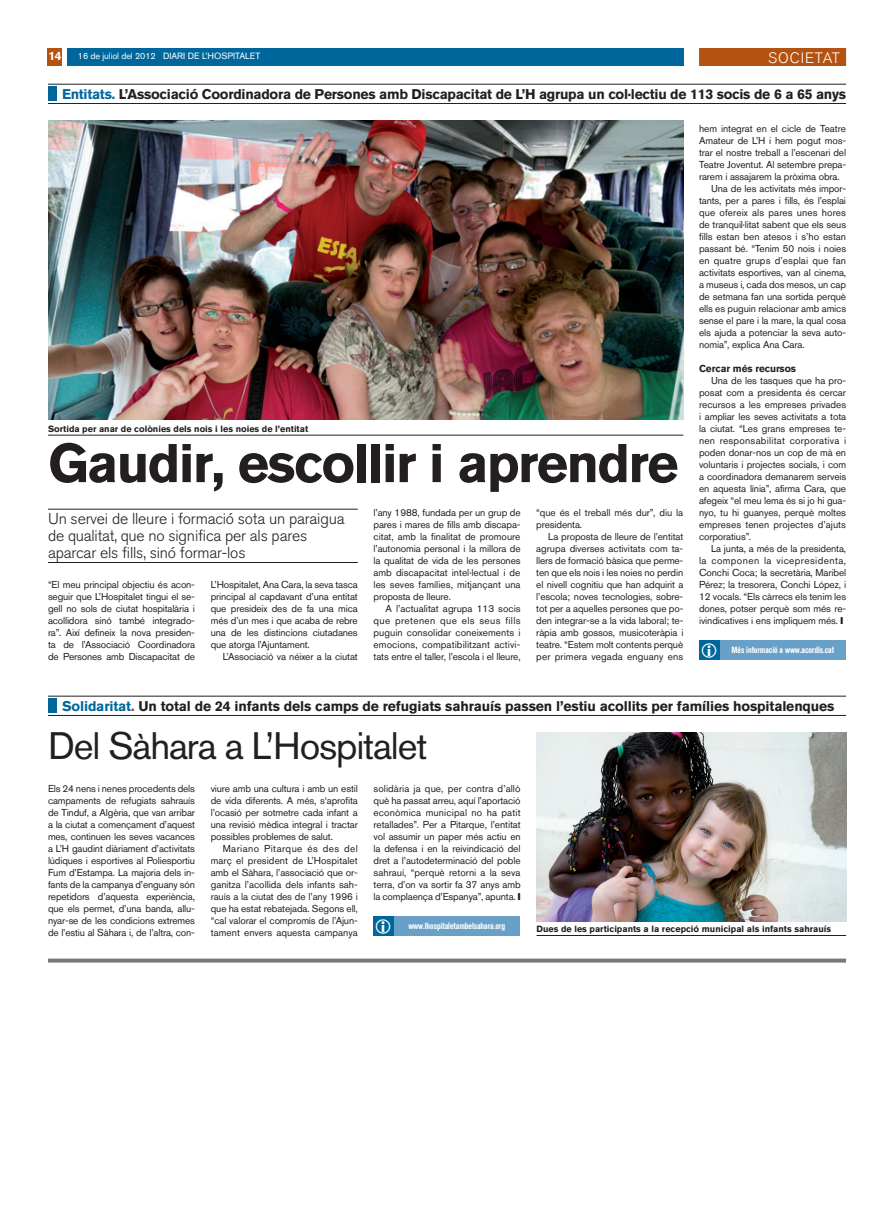
<style>
.page{position:relative;width:893px;height:1220px;background:#fff}
.page>*{position:absolute;margin:0;border:0;box-sizing:border-box;transform-origin:0 0}
._0__titol_48_BOLD{font:700 54px "Akzidenz Grotesk BQ";letter-spacing:-.03em;color:#231f20}
._0__títol_38_REG{font:38px "Akzidenz Grotesk BQ";letter-spacing:-.03em;color:#231f20}
._0__Entradeta{font:300 15.8px/17px "Akzidenz Grotesk BQ";letter-spacing:-.01em;color:#231f20}
._0__secció_parell{font:300 15px "Akzidenz Grotesk BQ";letter-spacing:.06em;color:#fff}
._0__avantitol{font:700 14px "Akzidenz Grotesk BQ";letter-spacing:-.01em;color:#231f20}
.t1{font:700 12px "Akzidenz Grotesk BQ";color:#fff}
._0__text{font:10px/12px "Akzidenz Grotesk BQ";letter-spacing:-.01em;color:#231f20;text-align:justify}
._0__text_1a{font:10px/12px "Akzidenz Grotesk BQ";letter-spacing:-.015em;color:#231f20;text-align:justify}
._0__titulet{font:700 10px "Akzidenz Grotesk BQ";letter-spacing:-.01em;color:#231f20}
._0__peu_de_foto{font:700 9px "Akzidenz Grotesk BQ";color:#231f20}
.a_credit{font:700 condensed 9px "Akzidenz Grotesk BQ";letter-spacing:-.01em;color:#fff}
.t2{font:9px "Akzidenz Grotesk BQ";color:#fff}
.s1{font-style:inherit}
.s2{color:#00679d}
.s3{color:#a52b4c}
</style>
<div class="page">
<div style="left:699px;top:48px;width:147px;height:18px;background:#b45212"></div>
<img style="left:536px;top:732px;width:310px;height:190px">
<div style="left:67px;top:48px;width:616px;height:18px;background:#00679d"></div>
<div style="left:48px;top:48px;width:14px;height:18px;background:#b45212"></div>
<hr style="left:48px;top:509px;width:310px;height:1px;background:#231f20">
<hr style="left:48px;top:562px;width:310px;height:1px;background:#231f20">
<hr style="left:48px;top:84px;width:798px;height:1px;background:#231f20">
<hr style="left:48px;top:103px;width:798px;height:1px;background:#231f20">
<div style="left:48px;top:86px;width:8px;height:15px;background:#00679d"></div>
<hr style="left:48px;top:435px;width:635px;height:1px;background:#231f20">
<hr style="left:48px;top:696px;width:798px;height:1px;background:#231f20">
<hr style="left:48px;top:715px;width:798px;height:1px;background:#231f20">
<div style="left:48px;top:698px;width:8px;height:15px;background:#00679d"></div>
<hr style="left:536px;top:935px;width:310px;height:1px;background:#231f20">
<img style="left:48px;top:120px;width:635px;height:300px">
<svg style="left:48px;top:959px;width:798px;height:4px;background:#878586"></svg>
<div style="left:393px;top:916px;width:127px;height:20px;background:#68a0c7"></div>
<div style="left:373px;top:916px;width:20px;height:20px;background:#00679d"></div>
<div style="left:719px;top:640px;width:127px;height:20px;background:#68a0c7"></div>
<div style="left:699px;top:640px;width:20px;height:20px;background:#00679d"></div>
<p class="t1" style="left:48px;top:49px;width:15px">14</p>
<p class="t2" style="left:78px;top:51px;width:184px"><span class="s1">16 de juliol del 2012</span> DIARI DE L’HOSPITALET</p>
<p class="_0__secció_parell" style="left:768px;top:49px;width:73px">SOCIETAT</p>
<p class="_0__avantitol" style="left:62px;top:86px;width:786px"><span class="s2">Entitats.</span> L’Associació Coordinadora de Persones amb Discapacitat de L’H agrupa un col·lectiu de 113 socis de 6 a 65 anys</p>
<p class="_0__peu_de_foto" style="left:48px;top:424px;width:262px">Sortida per anar de colònies dels nois i les noies de l’entitat</p>
<p class="_0__titol_48_BOLD" style="left:48px;top:432px;width:632px">Gaudir, escollir i aprendre</p>
<p class="_0__Entradeta" style="left:48px;top:511px;width:298px">Un servei de lleure i formació sota un paraigua de qualitat, que no significa per als pares aparcar els fills, sinó formar-los</p>
<p class="_0__text_1a" style="left:48px;top:578px;width:149px">“El meu principal objectiu és acon&shy;seguir que L’Hospitalet tingui el se&shy;gell no sols de ciutat hospitalària i acollidora sinó també integrado&shy;ra”. Així defineix la nova presiden&shy;ta de l’Associació Coordinadora de Persones amb Discapacitat de</p>
<p class="_0__text_1a" style="left:211px;top:578px;width:149px">L’Hospitalet, Ana Cara, la seva tasca principal al capdavant d’una entitat que presideix des de fa una mica més d’un mes i que acaba de rebre una de les distincions ciutadanes que atorga l’Ajuntament.</p>
<p class="_0__text" style="left:223px;top:650px;width:137px">L’Associació va néixer a la ciutat</p>
<p class="_0__text" style="left:374px;top:506px;width:149px">l’any 1988, fundada per un grup de pares i mares de fills amb discapa&shy;citat, amb la finalitat de promoure l’autonomia personal i la millora de la qualitat de vida de les persones amb discapacitat intel·lectual i de les seves famílies, mitjançant una proposta de lleure.</p>
<p class="_0__text" style="left:374px;top:602px;width:149px;text-indent:12px">A l’actualitat agrupa 113 socis que pretenen que els seus fills puguin consolidar coneixements i emocions, compatibilitzant activi&shy;tats entre el taller, l’escola i el lleure,</p>
<p class="_0__text" style="left:536px;top:506px;width:148px">“que és el treball més dur”, diu la presidenta.</p>
<p class="_0__text" style="left:536px;top:530px;width:149px;text-align:left;text-indent:12px">La proposta de lleure de l’entitat agrupa diverses activitats com ta&shy;llers de formació bàsica que perme&shy;ten que els nois i les noies no perdin el nivell cognitiu que han adquirit a l’escola; noves tecnologies, sobre&shy;tot per a aquelles persones que po-- den integrar-se a la vida laboral; te-- ràpia amb gossos, musicoteràpia i teatre. “Estem molt contents perquè per primera vegada enguany ens</p>
<p class="_0__text" style="left:699px;top:122px;width:149px">hem integrat en el cicle de Teatre Amateur de L’H i hem pogut mos&shy;trar el nostre treball a l’escenari del Teatre Joventut. Al setembre prepa&shy;rarem i assajarem la pròxima obra.</p>
<p class="_0__text" style="left:699px;top:182px;width:149px;text-indent:12px">Una de les activitats més impor&shy;tants, per a pares i fills, és l’esplai que ofereix als pares unes hores de tranquil·litat sabent que els seus fills estan ben atesos i s’ho estan passant bé. “Tenim 50 nois i noies en quatre grups d’esplai que fan activitats esportives, van al cinema, a museus i, cada dos mesos, un cap de setmana fan una sortida perquè ells es puguin relacionar amb amics sense el pare i la mare, la qual cosa els ajuda a potenciar la seva auto&shy;nomia”, explica Ana Cara.</p>
<p class="_0__titulet" style="left:699px;top:363px;width:99px">Cercar més recursos</p>
<p class="_0__text" style="left:699px;top:374px;width:149px;text-align:left;text-indent:12px">Una de les tasques que ha pro&shy;posat com a presidenta és cercar recursos a les empreses privades i ampliar les seves activitats a tota la ciutat. “Les grans empreses te-- nen responsabilitat corporativa i poden donar-nos un cop de mà en voluntaris i projectes socials, i com a coordinadora demanarem serveis en aquesta línia”, afirma Cara, que afegeix “el meu lema és si jo hi gua&shy;nyo, tu hi guanyes, perquè moltes empreses tenen projectes d’ajuts corporatius”.</p>
<p class="_0__text" style="left:699px;top:542px;width:149px;text-indent:12px">La junta, a més de la presidenta, la componen la vicepresidenta, Conchi Coca; la secretària, Maribel Pérez; la tresorera, Conchi López, i 12 vocals. “Els càrrecs els tenim les dones, potser perquè som més re&shy;ivindicatives i ens impliquem més.</p>
<p class="a_credit" style="left:731px;top:644px;width:104px">Més informació a www.acordis.cat</p>
<p class="_0__avantitol" style="left:62px;top:698px;width:774px"><span class="s2">Solidaritat</span><span class="s3">.</span> Un total de 24 infants dels camps de refugiats sahrauís passen l’estiu acollits per famílies hospitalenques</p>
<p class="_0__títol_38_REG" style="left:48px;top:723px;width:381px">Del Sàhara a L’Hospitalet</p>
<p class="_0__text_1a" style="left:48px;top:782px;width:149px">Els 24 nens i nenes procedents dels campaments de refugiats sahrauís de Tinduf, a Algèria, que van arribar a la ciutat a començament d’aquest mes, continuen les seves vacances a L’H gaudint diàriament d’activitats lúdiques i esportives al Poliesportiu Fum d’Estampa. La majoria dels in&shy;fants de la campanya d’enguany són repetidors d’aquesta experiència, que els permet, d’una banda, allu&shy;nyar-se de les condicions extremes de l’estiu al Sàhara i, de l’altra, con-</p>
<p class="_0__text" style="left:374px;top:782px;width:149px">solidària ja que, per contra d’allò què ha passat arreu, aquí l’aportació econòmica municipal no ha patit retallades”. Per a Pitarque, l’entitat vol assumir un paper més actiu en la defensa i en la reivindicació del dret a l’autodeterminació del poble sahrauí, “perquè retorni a la seva terra, d’on va sortir fa 37 anys amb la complaença d’Espanya”, apunta.</p>
<p class="_0__text_1a" style="left:211px;top:782px;width:149px">viure amb una cultura i amb un estil de vida diferents. A més, s‘aprofita l’ocasió per sotmetre cada infant a una revisió mèdica integral i tractar possibles problemes de salut.</p>
<p class="_0__text" style="left:211px;top:842px;width:149px;text-align:left;text-indent:12px">Mariano Pitarque és des del març el president de L’Hospitalet amb el Sàhara, l’associació que or-- ganitza l’acollida dels infants sah&shy;rauís a la ciutat des de l’any 1996 i que ha estat rebatejada. Segons ell, “cal valorar el compromís de l’Ajun&shy;tament envers aquesta campanya</p>
<p class="a_credit" style="left:408px;top:920px;width:98px">www.lhospitaletambelsahara.org</p>
<p class="_0__peu_de_foto" style="left:536px;top:924px;width:296px">Dues de les participants a la recepció municipal als infants sahrauís</p>
</div>
